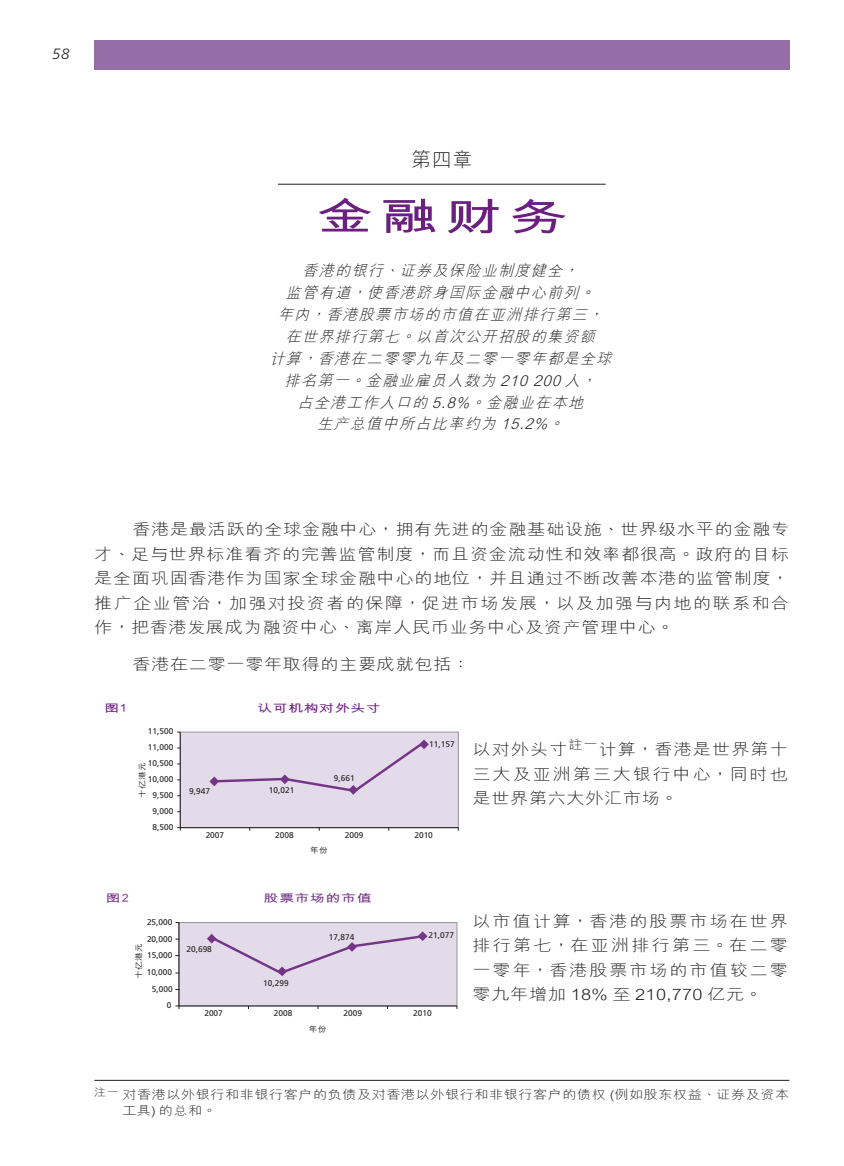
<style>
.page{position:relative;width:844px;height:1166px;background:#fff}
.page>*{position:absolute;margin:0;border:0;box-sizing:border-box;transform-origin:0 0}
.t1{font:700 38.5px "M Hei HKS";color:#6b1f7e;scale:1.5 1}
.t2{font:300 20.12px "M Hei HKS";color:#231f20}
.t3{font:300 15.75px/24.5px "M Hei HKS";letter-spacing:.06em;color:#231f20;text-align:justify;scale:1.15 1}
.t4{font:300 15.75px "M Hei HKS";letter-spacing:.035em;color:#231f20;scale:1.15 1}
.t5{font:italic 300 15.05px/21.9px "M Hei HKS";color:#231f20;text-align:center}
.t6{font:italic 300 14.88px "Frutiger";color:#231f20}
.t7{font:300 12.25px/15.8px "M Hei HKS";letter-spacing:.04em;color:#231f20;scale:1.15 1}
.t8{font:10.85px "M Hei HKS Bold E Ten B5 H";letter-spacing:.03em;color:#6b1f7e;scale:1.4 1}
.t9{font:10.85px "M Hei HKS Bold E Ten B5 H";letter-spacing:.03em;color:#743587;scale:1.4 1}
.t10{font:8.4px/15.9px "Frutiger LT Std";color:#231f20}
.t11{font:7.88px "M Hei HKS Medium E Ten B5 H";letter-spacing:.03em;color:#231f20;scale:1.11 1}
</style>
<div class="page">
<div style="left:94px;top:40px;width:695px;height:29px;background:#966ea7"></div>
<hr style="left:278px;top:184px;width:327px;height:1px;background:#231f20">
<div style="left:180px;top:732px;width:278px;height:95px;background:#e4dbea"></div>
<div style="left:180px;top:731px;width:278px;height:97px;border:1px solid #939598"></div>
<hr style="left:180px;top:732px;width:1px;height:95px;background:#231f20">
<hr style="left:180px;top:827px;width:278px;height:1px;background:#231f20">
<svg style="left:209px;top:739px;width:219px;height:56px"></svg>
<svg style="left:177px;top:827px;width:4px;height:4px"></svg>
<div style="left:179px;top:922px;width:278px;height:84px;background:#e4dbea"></div>
<div style="left:178px;top:922px;width:279px;height:84px;border:1px solid #939598"></div>
<hr style="left:178px;top:922px;width:1px;height:84px;background:#231f20">
<hr style="left:179px;top:1005px;width:278px;height:1px;background:#231f20">
<svg style="left:207px;top:931px;width:220px;height:45px"></svg>
<hr style="left:94px;top:1080px;width:695px;height:1px;background:#231f20">
<p class="t6" style="left:52px;top:48px;width:19px">58</p>
<p class="t2" style="left:411px;top:152px;width:63px">第四章</p>
<h1 class="t1" style="left:315px;top:202px;width:170px">金融財務</h1>
<p class="t5" style="left:269px;top:262px;width:347px">香港的銀行、證券及保險業制度健全，<br>監管有道，使香港躋身國際金融中心前列。<br>年內，香港股票市場的市值在亞洲排行第三，在世界排行第七。以首次公開招股的集資額<br>計算，香港在二零零九年及二零一零年都是全球排名第一。金融業僱員人數為 210 200 人，<br>佔全港工作人口的 5.8%。金融業在本地<br>生產總值中所佔比率約為 15.2%。</p>
<p class="t3" style="left:94px;top:519px;width:605px;text-indent:38px">香港是最活躍的全球金融中心，擁有先進的金融基礎設施、世界級水平的金融專才、足與世界標準看齊的完善監管制度，而且資金流動性和效率都很高。政府的目標是全面鞏固香港作為國家全球金融中心的地位，並且通過不斷改善本港的監管制度，推廣企業管治，加強對投資者的保障，促進市場發展，以及加強與內地的聯繫和合作，把香港發展成為融資中心、離岸人民幣業務中心及資產管理中心。</p>
<p class="t4" style="left:132px;top:658px;width:295px">香港在二零一零年取得的主要成就包括：</p>
<p class="t8" style="left:104px;top:704px;width:18px">圖1</p>
<p class="t10" style="left:148px;top:723px;width:27px">11,500<br>11,000</p>
<p class="t10" style="left:148px;top:755px;width:27px">10,500</p>
<p class="t11" style="left:139px;top:798px;width:34px;rotate:-90deg">十億港元</p>
<p class="t10" style="left:148px;top:771px;width:27px">10,000</p>
<p class="t10" style="left:152px;top:787px;width:22px">9,500</p>
<p class="t10" style="left:152px;top:803px;width:22px">9,000</p>
<p class="t10" style="left:152px;top:819px;width:22px">8,500</p>
<p class="t8" style="left:257px;top:704px;width:90px">認可機構對外頭寸</p>
<p class="t10" style="left:189px;top:783px;width:22px">9,947</p>
<p class="t10" style="left:269px;top:782px;width:27px">10,021</p>
<p class="t10" style="left:334px;top:770px;width:22px">9,661</p>
<p class="t10" style="left:429px;top:736px;width:27px">11,157</p>
<p class="t10" style="left:206px;top:827px;width:20px">2007</p>
<p class="t10" style="left:275px;top:827px;width:20px">2008</p>
<p class="t10" style="left:345px;top:827px;width:20px">2009</p>
<p class="t10" style="left:414px;top:827px;width:20px">2010</p>
<p class="t11" style="left:310px;top:847px;width:17px">年份</p>
<p class="t9" style="left:106px;top:893px;width:18px">圖2</p>
<p class="t10" style="left:147px;top:914px;width:27px">25,000</p>
<p class="t10" style="left:147px;top:930px;width:27px">20,000</p>
<p class="t11" style="left:136px;top:979px;width:34px;rotate:-90deg">十億港元</p>
<p class="t10" style="left:147px;top:947px;width:27px">15,000</p>
<p class="t10" style="left:147px;top:964px;width:27px">10,000</p>
<p class="t10" style="left:152px;top:981px;width:22px">5,000</p>
<p class="t10" style="left:167px;top:997px;width:6px">0</p>
<p class="t10" style="left:186px;top:941px;width:27px">20,698</p>
<p class="t9" style="left:263px;top:894px;width:79px">股票市場的市值</p>
<p class="t10" style="left:263px;top:974px;width:27px">10,299</p>
<p class="t10" style="left:329px;top:929px;width:27px">17,874</p>
<p class="t10" style="left:428px;top:927px;width:27px">21,077</p>
<p class="t10" style="left:204px;top:1005px;width:20px">2007</p>
<p class="t10" style="left:274px;top:1005px;width:20px">2008</p>
<p class="t10" style="left:343px;top:1005px;width:20px">2009</p>
<p class="t10" style="left:413px;top:1005px;width:20px">2010</p>
<p class="t11" style="left:309px;top:1026px;width:17px">年份</p>
<p class="t3" style="left:472px;top:739px;width:275px">以對外頭寸<sup>註一</sup>計算，香港是世界第十三大及亞洲第三大銀行中心，同時也是世界第六大外匯市場。</p>
<p class="t3" style="left:472px;top:910px;width:275px">以市值計算，香港的股票市場在世界排行第七，在亞洲排行第三。在二零一零年，香港股票市場的市值較二零零九年增加 18% 至 210,770 億元。</p>
<p class="t7" style="left:122px;top:1088px;width:581px;text-indent:-28px"><sup>註一</sup> 對香港以外銀行和非銀行客戶的負債及對香港以外銀行和非銀行客戶的債權 (例如股東權益、證券及資本工具) 的總和。</p>
</div>
